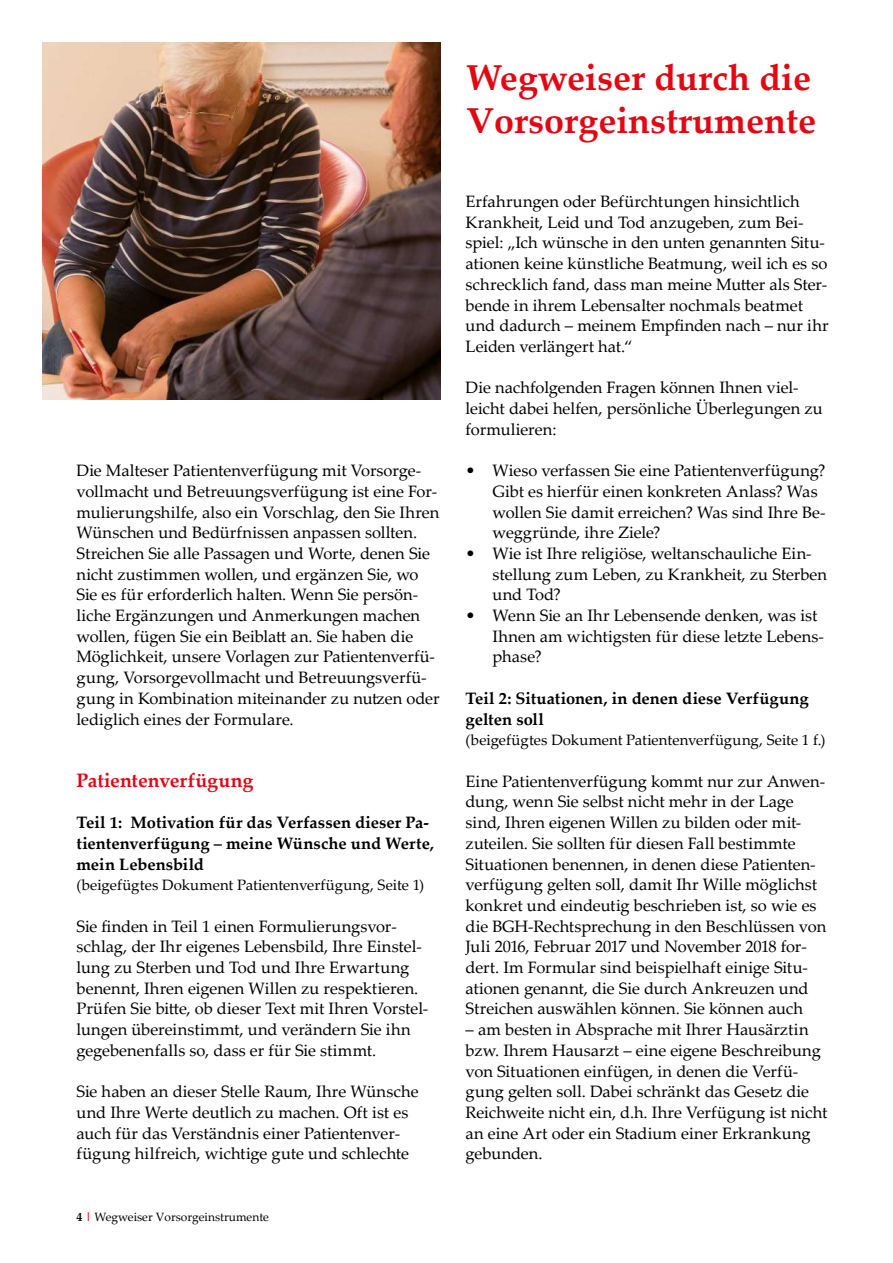
<style>
.page{position:relative;width:893px;height:1263px;background:#fff}
.page>*{position:absolute;margin:0;border:0;box-sizing:border-box;transform-origin:0 0}
.t1{font:700 36px/43.2px "Palatino Linotype";color:#e30613}
.t2{font:700 19.5px "Palatino Linotype";color:#e30613}
.t3{font:16.5px/20.7px "Palatino Linotype";color:#000}
.t4{font:700 16.5px/20.7px "Palatino Linotype";letter-spacing:.005em;color:#000}
.t5{font:15px "Palatino Linotype";color:#000}
.t6{font:12px "Palatino Linotype";color:#000}
.s1{font-weight:700}
.s2{font-weight:700;color:#e30613}
</style>
<div class="page">
<img style="left:43px;top:43px;width:397px;height:357px">
<p class="t3" style="left:77px;top:459px;width:365px">Die Malteser Patientenverfügung mit Vorsorge&shy;vollmacht und Betreuungsverfügung ist eine For&shy;mulierungshilfe, also ein Vorschlag, den Sie Ihren Wünschen und Bedürfnissen anpassen sollten.<br>Streichen Sie alle Passagen und Worte, denen Sie nicht zustimmen wollen, und ergänzen Sie, wo Sie es für erforderlich halten. Wenn Sie persön&shy;liche Ergänzungen und Anmerkungen machen wollen, fügen Sie ein Beiblatt an. Sie haben die Möglichkeit, unsere Vorlagen zur Patientenverfü&shy;gung, Vorsorgevollmacht und Betreuungsverfü&shy;gung in Kombination miteinander zu nutzen oder lediglich eines der Formulare.</p>
<p class="t2" style="left:77px;top:766px;width:178px">Patientenverfügung</p>
<p class="t4" style="left:77px;top:811px;width:359px">Teil 1: Motivation für das Verfassen dieser Pa&shy;tientenverfügung – meine Wünsche und Werte, mein Lebensbild</p>
<p class="t5" style="left:77px;top:874px;width:349px">(beigefügtes Dokument Patientenverfügung, Seite 1)</p>
<p class="t3" style="left:77px;top:915px;width:353px">Sie finden in Teil 1 einen Formulierungsvor&shy;schlag, der Ihr eigenes Lebensbild, Ihre Einstel&shy;lung zu Sterben und Tod und Ihre Erwartung benennt, Ihren eigenen Willen zu respektieren.<br>Prüfen Sie bitte, ob dieser Text mit Ihren Vorstel&shy;lungen übereinstimmt, und verändern Sie ihn gegebenenfalls so, dass er für Sie stimmt.</p>
<p class="t3" style="left:77px;top:1080px;width:344px">Sie haben an dieser Stelle Raum, Ihre Wünsche und Ihre Werte deutlich zu machen. Oft ist es auch für das Verständnis einer Patientenver&shy;fügung hilfreich, wichtige gute und schlechte</p>
<p class="t6" style="left:77px;top:1209px;width:194px"><span class="s1">4</span> <span class="s2">|</span> Wegweiser Vorsorgeinstrumente</p>
<h1 class="t1" style="left:466px;top:55px;width:351px">Wegweiser durch die<br>Vorsorgeinstrumente</h1>
<p class="t3" style="left:466px;top:190px;width:365px">Erfahrungen oder Befürchtungen hinsichtlich Krankheit, Leid und Tod anzugeben, zum Bei&shy;spiel: „Ich wünsche in den unten genannten Situ&shy;ationen keine künstliche Beatmung, weil ich es so schrecklich fand, dass man meine Mutter als Ster&shy;bende in ihrem Lebensalter nochmals beatmet und dadurch – meinem Empfinden nach – nur ihr Leiden verlängert hat.“</p>
<p class="t3" style="left:466px;top:377px;width:359px">Die nachfolgenden Fragen können Ihnen viel&shy;leicht dabei helfen, persönliche Überlegungen zu formulieren:</p>
<p class="t3" style="left:493px;top:459px;width:334px;text-indent:-27px">• Wieso verfassen Sie eine Patientenverfügung?<br>Gibt es hierfür einen konkreten Anlass? Was wollen Sie damit erreichen? Was sind Ihre Be&shy;weggründe, ihre Ziele?</p>
<p class="t3" style="left:493px;top:542px;width:336px;text-indent:-27px">• Wie ist Ihre religiöse, weltanschauliche Ein&shy;stellung zum Leben, zu Krankheit, zu Sterben und Tod?</p>
<p class="t3" style="left:493px;top:604px;width:333px;text-indent:-27px">• Wenn Sie an Ihr Lebensende denken, was ist<br>Ihnen am wichtigsten für diese letzte Lebens&shy;phase?</p>
<p class="t4" style="left:466px;top:687px;width:344px">Teil 2: Situationen, in denen diese Verfügung gelten soll</p>
<p class="t5" style="left:466px;top:729px;width:361px">(beigefügtes Dokument Patientenverfügung, Seite 1 f.)</p>
<p class="t3" style="left:466px;top:770px;width:362px">Eine Patientenverfügung kommt nur zur Anwen&shy;dung, wenn Sie selbst nicht mehr in der Lage sind, Ihren eigenen Willen zu bilden oder mit&shy;zuteilen. Sie sollten für diesen Fall bestimmte Situationen benennen, in denen diese Patienten&shy;verfügung gelten soll, damit Ihr Wille möglichst konkret und eindeutig beschrieben ist, so wie es die BGH-Rechtsprechung in den Beschlüssen von Juli 2016, Februar 2017 und November 2018 for&shy;dert. Im Formular sind beispielhaft einige Situ&shy;ationen genannt, die Sie durch Ankreuzen und Streichen auswählen können. Sie können auch</p>
<p class="t3" style="left:466px;top:1018px;width:363px">– am besten in Absprache mit Ihrer Hausärztin bzw. Ihrem Hausarzt – eine eigene Beschreibung von Situationen einfügen, in denen die Verfü&shy;gung gelten soll. Dabei schränkt das Gesetz die Reichweite nicht ein, d.h. Ihre Verfügung ist nicht an eine Art oder ein Stadium einer Erkrankung gebunden.</p>
</div>
